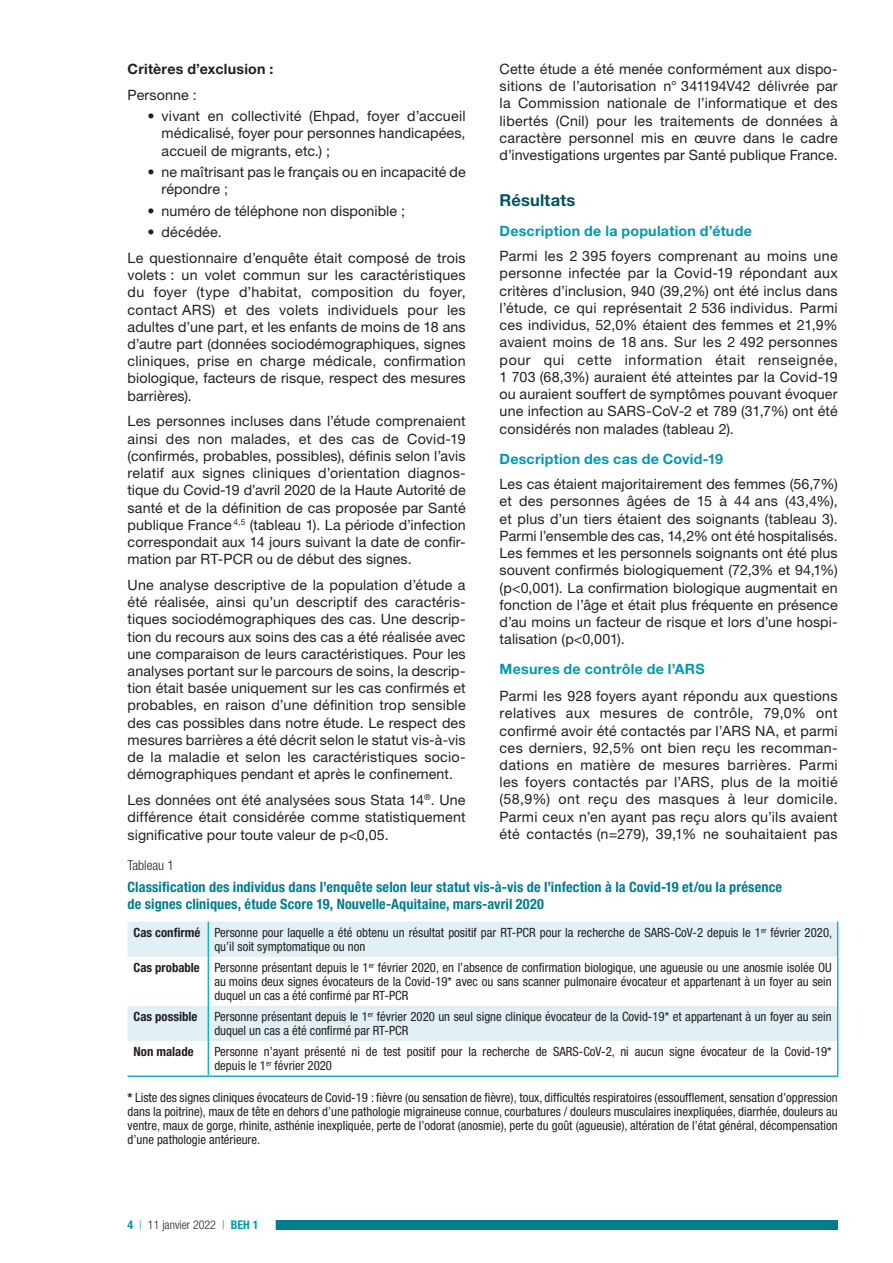
<style>
.page{position:relative;width:893px;height:1263px;background:#fff}
.page>*{position:absolute;margin:0;border:0;box-sizing:border-box;transform-origin:0 0}
.t1{font:700 16.5px "Helvetica Neue LT Std";letter-spacing:.01em;color:#005260}
.t2{font:14.25px/17.2px "Helvetica Neue LT Std";letter-spacing:.01em;color:#231f20;text-align:justify}
.t3{font:700 condensed 14.25px/17.1px "Helvetica Neue LT Std";letter-spacing:.01em;color:#007c8f}
.t4{font:700 14.25px "Helvetica Neue LT Std";letter-spacing:.015em;color:#0098af}
.t5{font:700 14.25px "Helvetica Neue LT Std";letter-spacing:.015em;color:#231f20}
.t6{font:300 condensed 13.5px "Helvetica Neue LT Std";color:#231f20}
.t7{font:condensed 12.75px/14.1px "Helvetica Neue LT Std";color:#231f20}
.t8{font:700 condensed 12.75px "Helvetica Neue LT Std";color:#231f20}
.t9{font:300 condensed 12px "Helvetica Neue LT Std";color:#231f20}
.s1{font-weight:700}
.s2{font-weight:700;color:#0098af}
.s3{color:#0098af}
</style>
<div class="page">
<div style="left:242px;top:1221px;width:596px;height:9px;background:#007c8f"></div>
<div style="left:110px;top:1219px;width:166px;height:12px;background:#fff"></div>
<svg style="left:128px;top:922px;width:709px;height:119px;fill:#e0f0f4"></svg>
<hr style="left:208px;top:922px;width:1px;height:35px;background:#1aafc4">
<hr style="left:837px;top:922px;width:1px;height:35px;background:#1aafc4">
<hr style="left:208px;top:957px;width:1px;height:49px;background:#1aafc4">
<hr style="left:837px;top:957px;width:1px;height:49px;background:#1aafc4">
<hr style="left:208px;top:1006px;width:1px;height:35px;background:#1aafc4">
<hr style="left:837px;top:1006px;width:1px;height:35px;background:#1aafc4">
<hr style="left:128px;top:1075px;width:80px;height:2px;background:#1aafc4">
<hr style="left:208px;top:1041px;width:1px;height:34px;background:#1aafc4">
<hr style="left:837px;top:1041px;width:1px;height:34px;background:#1aafc4">
<hr style="left:208px;top:1075px;width:630px;height:2px;background:#1aafc4">
<p class="t5" style="left:128px;top:60px;width:148px">Critères d’exclusion :</p>
<p class="t2" style="left:128px;top:86px;width:71px">Personne :</p>
<p class="t2" style="left:162px;top:107px;width:306px;text-indent:-14px">• vivant en collectivité (Ehpad, foyer d’accueil médicalisé, foyer pour personnes handicapées, accueil de migrants, etc.) ;</p>
<p class="t2" style="left:162px;top:163px;width:306px;text-indent:-14px">• ne maîtrisant pas le français ou en incapacité de répondre ;</p>
<p class="t2" style="left:147px;top:202px;width:259px">• numéro de téléphone non disponible ;</p>
<p class="t2" style="left:128px;top:219px;width:340px;line-height:25.7px;text-indent:20px">• décédée.<br>Le questionnaire d’enquête était composé de trois</p>
<p class="t2" style="left:128px;top:266px;width:340px">volets : un volet commun sur les caractéristiques du foyer (type d’habitat, composition du foyer, contact ARS) et des volets individuels pour les adultes d’une part, et les enfants de moins de 18 ans d’autre part (données sociodémographiques, signes cliniques, prise en charge médicale, confirmation biologique, facteurs de risque, respect des mesures barrières).</p>
<p class="t2" style="left:128px;top:412px;width:340px">Les personnes incluses dans l’étude comprenaient ainsi des non malades, et des cas de Covid-19 (confirmés, probables, possibles), définis selon l’avis relatif aux signes cliniques d’orientation diagnos&shy;tique du Covid-19 d’avril 2020 de la Haute Autorité de santé et de la définition de cas proposée par Santé publique France <sup>4,5</sup> (tableau 1). La période d’infection correspondait aux 14 jours suivant la date de confir&shy;mation par RT-PCR ou de début des signes.</p>
<p class="t2" style="left:128px;top:576px;width:340px">Une analyse descriptive de la population d’étude a été réalisée, ainsi qu’un descriptif des caractéris&shy;tiques sociodémographiques des cas. Une descrip&shy;tion du recours aux soins des cas a été réalisée avec une comparaison de leurs caractéristiques. Pour les analyses portant sur le parcours de soins, la descrip&shy;tion était basée uniquement sur les cas confirmés et probables, en raison d’une définition trop sensible des cas possibles dans notre étude. Le respect des mesures barrières a été décrit selon le statut vis-à-vis de la maladie et selon les caractéristiques socio&shy;démographiques pendant et après le confinement.</p>
<p class="t2" style="left:128px;top:791px;width:340px">Les données ont été analysées sous Stata 14<sup>®</sup>. Une différence était considérée comme statistiquement significative pour toute valeur de p&lt;0,05.</p>
<p class="t2" style="left:500px;top:60px;width:340px">Cette étude a été menée conformément aux dispo&shy;sitions de l’autorisation n° 341194V42 délivrée par la Commission nationale de l’informatique et des libertés (Cnil) pour les traitements de données à caractère personnel mis en œuvre dans le cadre d’investigations urgentes par Santé publique France.</p>
<p class="t1" style="left:500px;top:189px;width:77px">Résultats</p>
<p class="t4" style="left:500px;top:222px;width:254px">Description de la population d’étude</p>
<p class="t2" style="left:500px;top:247px;width:340px">Parmi les 2 395 foyers comprenant au moins une personne infectée par la Covid-19 répondant aux critères d’inclusion, 940 (39,2%) ont été inclus dans l’étude, ce qui représentait 2 536 individus. Parmi ces individus, 52,0% étaient des femmes et 21,9% avaient moins de 18 ans. Sur les 2 492 personnes pour qui cette information était renseignée, 1 703 (68,3%) auraient été atteintes par la Covid-19 ou auraient souffert de symptômes pouvant évoquer une infection au SARS-CoV-2 et 789 (31,7%) ont été considérés non malades (tableau 2).</p>
<p class="t4" style="left:500px;top:450px;width:225px">Description des cas de Covid-19</p>
<p class="t2" style="left:500px;top:475px;width:340px">Les cas étaient majoritairement des femmes (56,7%) et des personnes âgées de 15 à 44 ans (43,4%), et plus d’un tiers étaient des soignants (tableau 3).<br>Parmi l’ensemble des cas, 14,2% ont été hospitalisés.<br>Les femmes et les personnels soignants ont été plus souvent confirmés biologiquement (72,3% et 94,1%) (p&lt;0,001). La confirmation biologique augmentait en fonction de l’âge et était plus fréquente en présence d’au moins un facteur de risque et lors d’une hospi&shy;talisation (p&lt;0,001).</p>
<p class="t4" style="left:500px;top:660px;width:207px">Mesures de contrôle de l’ARS</p>
<p class="t2" style="left:500px;top:687px;width:340px">Parmi les 928 foyers ayant répondu aux questions relatives aux mesures de contrôle, 79,0% ont confirmé avoir été contactés par l’ARS NA, et parmi ces derniers, 92,5% ont bien reçu les recomman&shy;dations en matière de mesures barrières. Parmi les foyers contactés par l’ARS, plus de la moitié (58,9%) ont reçu des masques à leur domicile.<br>Parmi ceux n’en ayant pas reçu alors qu’ils avaient été contactés (n=279), 39,1% ne souhaitaient pas</p>
<p class="t6" style="left:128px;top:858px;width:48px">Tableau 1</p>
<p class="t3" style="left:128px;top:878px;width:656px">Classification des individus dans l’enquête selon leur statut vis-à-vis de l’infection à la Covid-19 et/ou la présence de signes cliniques, étude Score 19, Nouvelle-Aquitaine, mars-avril 2020</p>
<p class="t7" style="left:214px;top:925px;width:619px;text-indent:-81px"><span class="s1">Cas confirmé</span> Personne pour laquelle a été obtenu un résultat positif par RT-PCR pour la recherche de SARS-CoV-2 depuis le 1<sup>er</sup> février 2020, qu’il soit symptomatique ou non</p>
<p class="t7" style="left:214px;top:960px;width:619px;text-align:justify;text-indent:-81px"><span class="s1">Cas probable</span> Personne présentant depuis le 1<sup>er</sup> février 2020, en l’absence de confirmation biologique, une agueusie ou une anosmie isolée OU au moins deux signes évocateurs de la Covid-19* avec ou sans scanner pulmonaire évocateur et appartenant à un foyer au sein duquel un cas a été confirmé par RT-PCR</p>
<p class="t8" style="left:134px;top:1009px;width:65px">Cas possible</p>
<p class="t7" style="left:214px;top:1009px;width:619px">Personne présentant depuis le 1<sup>er</sup> février 2020 un seul signe clinique évocateur de la Covid-19* et appartenant à un foyer au sein duquel un cas a été confirmé par RT-PCR</p>
<p class="t8" style="left:134px;top:1044px;width:62px">Non malade</p>
<p class="t7" style="left:214px;top:1044px;width:619px">Personne n’ayant présenté ni de test positif pour la recherche de SARS-CoV-2, ni aucun signe évocateur de la Covid-19* depuis le 1<sup>er</sup> février 2020</p>
<p class="t7" style="left:128px;top:1090px;width:712px;text-align:justify"><span class="s1">*</span> Liste des signes cliniques évocateurs de Covid-19 : fièvre (ou sensation de fièvre), toux, difficultés respiratoires (essoufflement, sensation d’oppression dans la poitrine), maux de tête en dehors d’une pathologie migraineuse connue, courbatures / douleurs musculaires inexpliquées, diarrhée, douleurs au ventre, maux de gorge, rhinite, asthénie inexpliquée, perte de l’odorat (anosmie), perte du goût (agueusie), altération de l’état général, décompensation d’une pathologie antérieure.</p>
<p class="t9" style="left:128px;top:1218px;width:132px"><span class="s2">4</span> <span class="s3">|</span> 11 janvier 2022 <span class="s3">|</span> <span class="s2">BEH 1</span></p>
</div>
